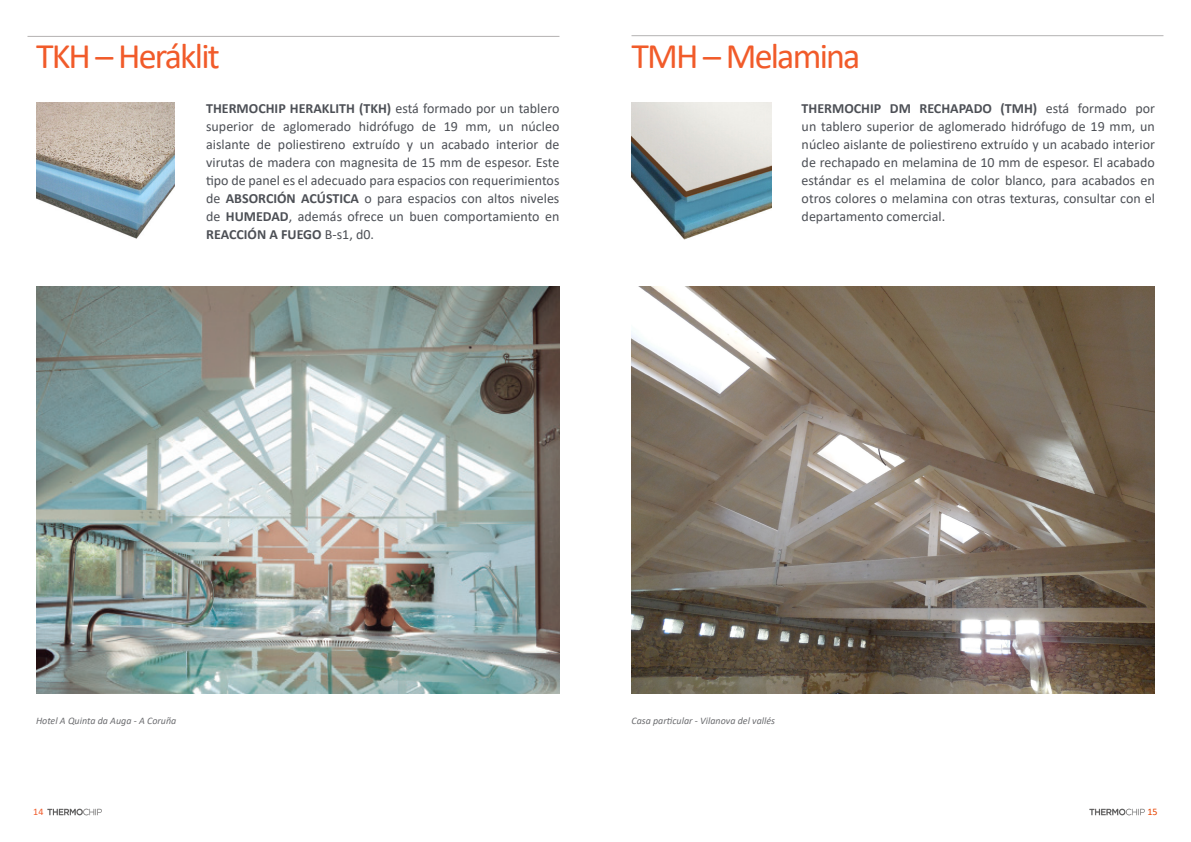
<style>
.page{position:relative;width:1191px;height:842px;background:#fff}
.page>*{position:absolute;margin:0;border:0;box-sizing:border-box;transform-origin:0 0}
.t1{font:36px "Calibri";letter-spacing:-.05em;color:#f15b2a}
.t2{font:14px/18px "Calibri";color:#4d5056;text-align:justify}
.t3{font:italic 10px "Calibri";color:#6c6d70}
.t4{font:10px "Calibri";color:#f15b2a}
.t5{font:10px "Calibri";color:#e74300}
.s1{font-weight:700}
</style>
<div class="page">
<hr style="left:27px;top:36px;width:532px;height:1px;background:#b4b2b2">
<hr style="left:631px;top:35px;width:532px;height:1px;background:#b4b2b2">
<img style="left:47px;top:808px;width:55px;height:8px">
<img style="left:1089px;top:808px;width:56px;height:8px">
<img style="left:36px;top:102px;width:138px;height:137px">
<img style="left:631px;top:102px;width:140px;height:138px">
<img style="left:631px;top:286px;width:524px;height:407px">
<img style="left:36px;top:286px;width:523px;height:407px">
<p class="t1" style="left:36px;top:31px;width:185px">TKH – Heráklit</p>
<p class="t2" style="left:206px;top:99px;width:355px"><span class="s1">THERMOCHIP HERAKLITH (TKH)</span> está formado por un tablero superior de aglomerado hidrófugo de 19 mm, un núcleo aislante de poliestireno extruído y un acabado interior de virutas de madera con magnesita de 15 mm de espesor. Este tipo de panel es el adecuado para espacios con requerimientos de <span class="s1">ABSORCIÓN ACÚSTICA</span> o para espacios con altos niveles de <span class="s1">HUMEDAD</span>, además ofrece un buen comportamiento en <span class="s1">REACCIÓN A FUEGO</span> B-s1, d0.</p>
<p class="t1" style="left:631px;top:31px;width:230px">TMH – Melamina</p>
<p class="t2" style="left:801px;top:99px;width:355px"><span class="s1">THERMOCHIP DM RECHAPADO (TMH)</span> está formado por un tablero superior de aglomerado hidrófugo de 19 mm, un núcleo aislante de poliestireno extruído y un acabado interior de rechapado en melamina de 10 mm de espesor. El acabado estándar es el melamina de color blanco, para acabados en otros colores o melamina con otras texturas, consultar con el departamento comercial.</p>
<p class="t3" style="left:36px;top:714px;width:142px">Hotel A Quinta da Auga - A Coruña</p>
<p class="t3" style="left:631px;top:714px;width:145px">Casa particular - Vilanova del vallés</p>
<p class="t4" style="left:33px;top:804px;width:12px">14</p>
<p class="t5" style="left:1147px;top:804px;width:12px">15</p>
</div>
